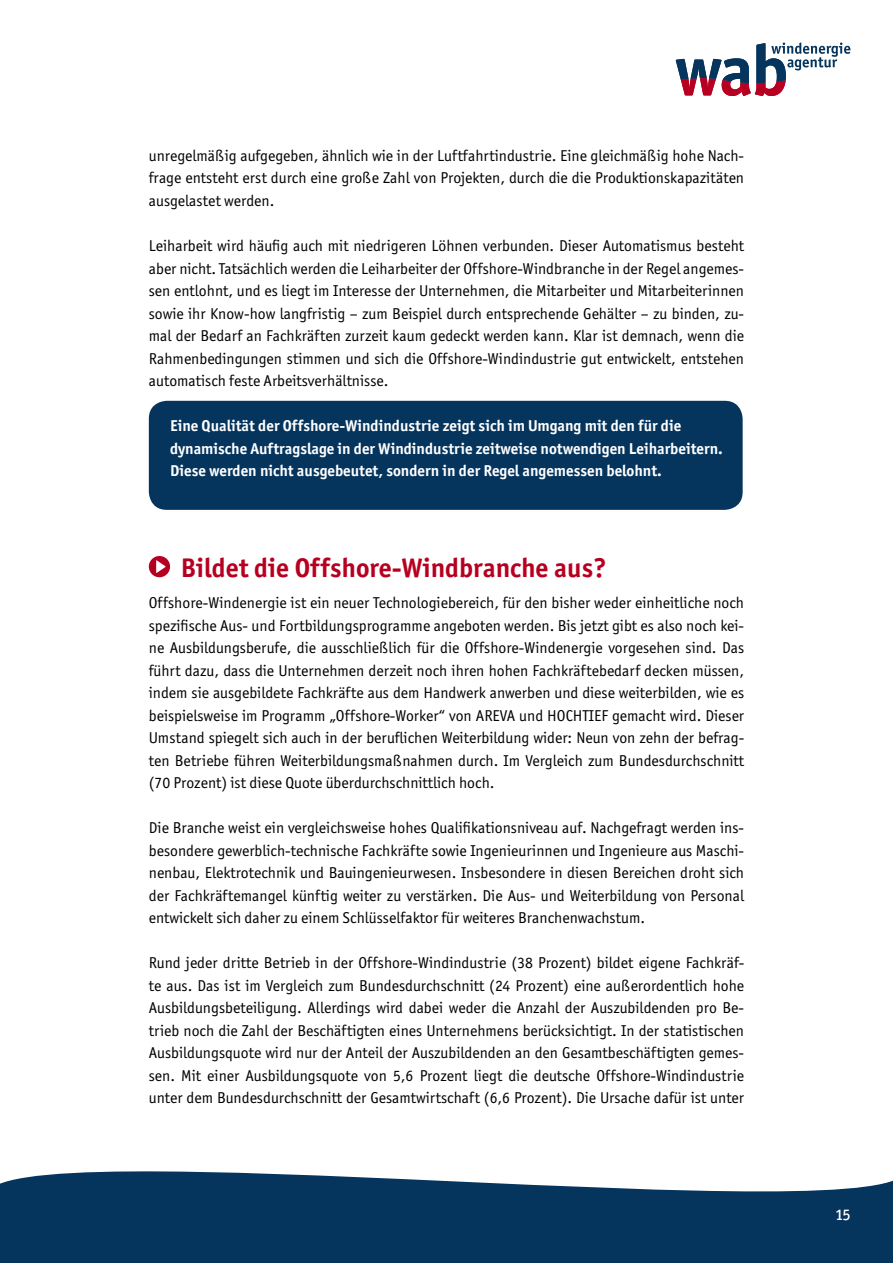
<style>
.page{position:relative;width:893px;height:1263px;background:#fff}
.page>*{position:absolute;margin:0;border:0;box-sizing:border-box;transform-origin:0 0}
.t1{font:700 27px "Officina Sans ITC";color:#b70021}
.t2{font:15.75px/22.5px "Officina Sans ITC Boo";color:#000;text-align:justify}
.t3{font:700 15.75px/22.5px "Officina Sans ITC";color:#fff}
.t4{font:500 15.75px "Officina Sans ITC";color:#fff}
</style>
<div class="page">
<div style="left:149px;top:401px;width:594px;height:109px;background:#05345d;border-radius:18px"></div>
<svg style="left:676px;top:43px;width:174px;height:53px"></svg>
<svg style="left:0;top:1171px;width:893px;height:92px;background:#214a6f"></svg>
<div style="left:149px;top:556px;width:21px;height:21px;background:#b70021;border-radius:50%"></div>
<svg style="left:156px;top:560px;width:10px;height:13px"></svg>
<p class="t2" style="left:149px;top:144px;width:597px">unregelmäßig aufgegeben, ähnlich wie in der Luftfahrtindustrie. Eine gleichmäßig hohe Nach&shy;frage entsteht erst durch eine große Zahl von Projekten, durch die die Produktionskapazitäten ausgelastet werden.</p>
<p class="t2" style="left:149px;top:234px;width:597px">Leiharbeit wird häufig auch mit niedrigeren Löhnen verbunden. Dieser Automatismus besteht aber nicht. Tatsächlich werden die Leiharbeiter der Offshore-Windbranche in der Regel angemes&shy;sen entlohnt, und es liegt im Interesse der Unternehmen, die Mitarbeiter und Mitarbeiterinnen sowie ihr Know-how langfristig – zum Beispiel durch entsprechende Gehälter – zu binden, zu&shy;mal der Bedarf an Fachkräften zurzeit kaum gedeckt werden kann. Klar ist demnach, wenn die Rahmenbedingungen stimmen und sich die Offshore-Windindustrie gut entwickelt, entstehen automatisch feste Arbeitsverhältnisse.</p>
<p class="t3" style="left:170px;top:414px;width:554px">Eine Qualität der Offshore-Windindustrie zeigt sich im Umgang mit den für die dynamische Auftragslage in der Windindustrie zeitweise notwendigen Leiharbeitern.<br>Diese werden nicht ausgebeutet, sondern in der Regel angemessen belohnt.</p>
<h1 class="t1" style="left:181px;top:551px;width:427px">Bildet die Offshore-Windbranche aus?</h1>
<p class="t2" style="left:149px;top:592px;width:597px">Offshore-Windenergie ist ein neuer Technologiebereich, für den bisher weder einheitliche noch spezifische Aus- und Fortbildungsprogramme angeboten werden. Bis jetzt gibt es also noch kei&shy;ne Ausbildungsberufe, die ausschließlich für die Offshore-Windenergie vorgesehen sind. Das führt dazu, dass die Unternehmen derzeit noch ihren hohen Fachkräftebedarf decken müssen, indem sie ausgebildete Fachkräfte aus dem Handwerk anwerben und diese weiterbilden, wie es beispielsweise im Programm „Offshore-Worker“ von AREVA und HOCHTIEF gemacht wird. Dieser Umstand spiegelt sich auch in der beruflichen Weiterbildung wider: Neun von zehn der befrag&shy;ten Betriebe führen Weiterbildungsmaßnahmen durch. Im Vergleich zum Bundesdurchschnitt (70 Prozent) ist diese Quote überdurchschnittlich hoch.</p>
<p class="t2" style="left:149px;top:817px;width:597px">Die Branche weist ein vergleichsweise hohes Qualifikationsniveau auf. Nachgefragt werden ins&shy;besondere gewerblich-technische Fachkräfte sowie Ingenieurinnen und Ingenieure aus Maschi&shy;nenbau, Elektrotechnik und Bauingenieurwesen. Insbesondere in diesen Bereichen droht sich der Fachkräftemangel künftig weiter zu verstärken. Die Aus- und Weiterbildung von Personal entwickelt sich daher zu einem Schlüsselfaktor für weiteres Branchenwachstum.</p>
<p class="t2" style="left:149px;top:952px;width:597px">Rund jeder dritte Betrieb in der Offshore-Windindustrie (38 Prozent) bildet eigene Fachkräf&shy;te aus. Das ist im Vergleich zum Bundesdurchschnitt (24 Prozent) eine außerordentlich hohe Ausbildungsbeteiligung. Allerdings wird dabei weder die Anzahl der Auszubildenden pro Be&shy;trieb noch die Zahl der Beschäftigten eines Unternehmens berücksichtigt. In der statistischen Ausbildungsquote wird nur der Anteil der Auszubildenden an den Gesamtbeschäftigten gemes&shy;sen. Mit einer Ausbildungsquote von 5,6 Prozent liegt die deutsche Offshore-Windindustrie unter dem Bundesdurchschnitt der Gesamtwirtschaft (6,6 Prozent). Die Ursache dafür ist unter</p>
<p class="t4" style="left:836px;top:1206px;width:16px">15</p>
</div>
